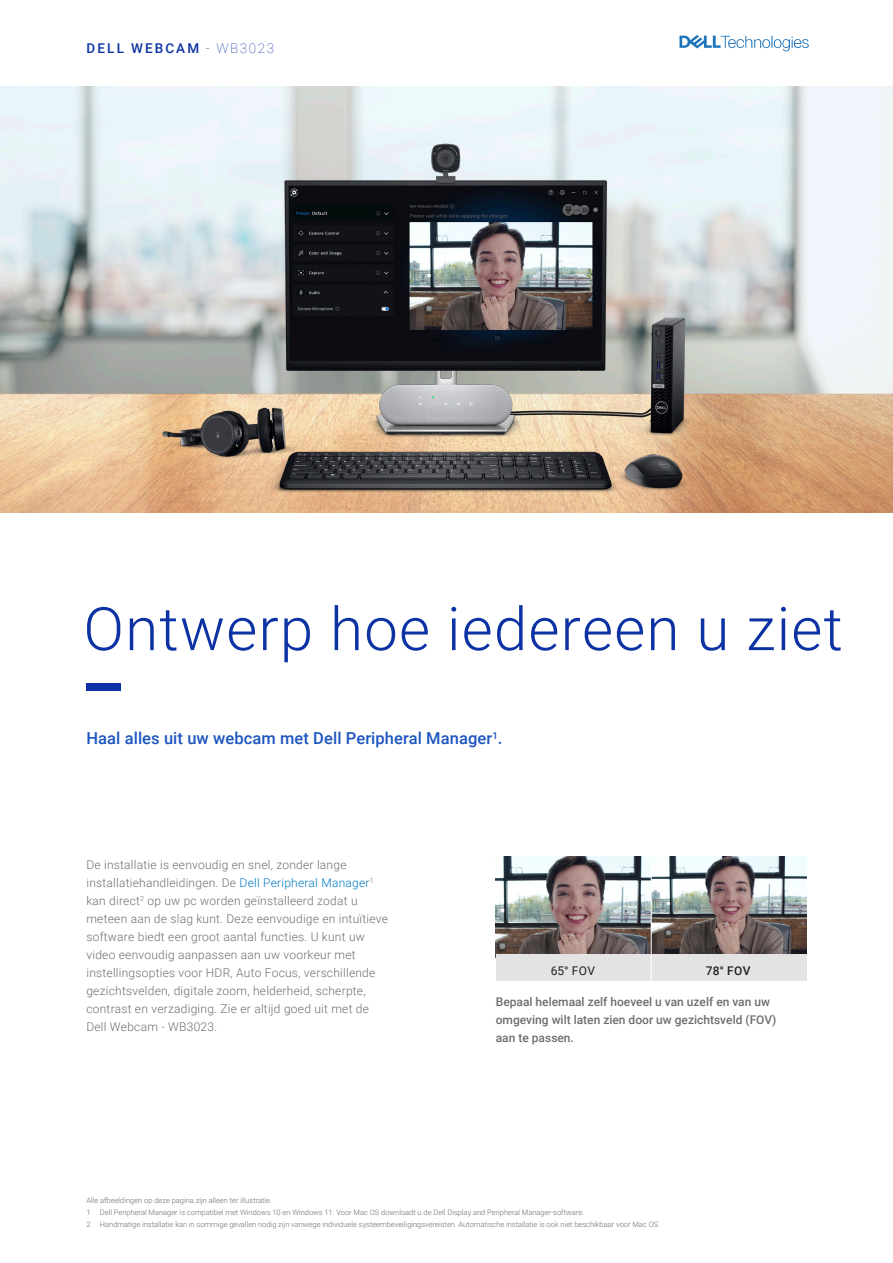
<style>
.page{position:relative;width:893px;height:1263px;background:#fff}
.page>*{position:absolute;margin:0;border:0;box-sizing:border-box;transform-origin:0 0}
.t1{font:300 60px "Roboto";letter-spacing:.02em;color:#0c32a4}
.t2{font:500 16.5px "Roboto";letter-spacing:.005em;color:#1d56c0}
.t3{font:500 13.5px "Roboto";letter-spacing:.155em;color:#0c32a4}
.t4{font:300 12px/18px "Roboto";letter-spacing:.02em;color:#6e6e6e}
.t5{font:500 12px/18px "Roboto";color:#6e6e6e}
.Label{font:12px "Roboto";color:#231f20}
.Label-2{font:500 12px "Roboto";color:#231f20}
.t6{font:300 7.5px "Roboto";color:#6e6e6e}
.s1{font-weight:100}
.s2{color:#007bc2}
</style>
<div class="page">
<img style="left:496px;top:856px;width:311px;height:99px">
<div style="left:496px;top:955px;width:155px;height:26px;background:#e3e3e3"></div>
<div style="left:651px;top:955px;width:156px;height:26px;background:#e3e3e3"></div>
<hr style="left:651px;top:856px;width:1px;height:125px;background:#fff">
<img style="left:0;top:86px;width:893px;height:427px">
<img style="left:109px;top:86px;width:675px;height:422px">
<svg style="left:679px;top:35px;width:130px;height:16px"></svg>
<div style="left:86px;top:683px;width:35px;height:8px;background:#0c32a4"></div>
<p class="t3" style="left:87px;top:39px;width:189px">DELL WEBCAM <span class="s1">- WB3023</span></p>
<p class="t1" style="left:83px;top:587px;width:761px">Ontwerp hoe iedereen u ziet</p>
<p class="t2" style="left:86px;top:727px;width:418px">Haal alles uit uw webcam met Dell Peripheral Manager<sup>1</sup>.</p>
<p class="t4" style="left:86px;top:855px;width:303px">De installatie is eenvoudig en snel, zonder lange installatiehandleidingen. De <span class="s2">Dell Peripheral Manager</span><sup>1 </sup>kan direct<sup>2</sup> op uw pc worden geïnstalleerd zodat u meteen aan de slag kunt. Deze eenvoudige en intuïtieve software biedt een groot aantal functies. U kunt uw video eenvoudig aanpassen aan uw voorkeur met instellingsopties voor HDR, Auto Focus, verschillende gezichtsvelden, digitale zoom, helderheid, scherpte, contrast en verzadiging. Zie er altijd goed uit met de Dell Webcam - WB3023.</p>
<p class="Label" style="left:551px;top:962px;width:46px">65° FOV</p>
<p class="Label-2" style="left:706px;top:962px;width:46px">78° FOV</p>
<p class="t5" style="left:496px;top:992px;width:282px">Bepaal helemaal zelf hoeveel u van uzelf en van uw omgeving wilt laten zien door uw gezichtsveld (FOV) aan te passen.</p>
<p class="t6" style="left:86px;top:1195px;width:187px">Alle afbeeldingen op deze pagina zijn alleen ter illustratie.</p>
<p class="t6" style="left:86px;top:1207px;width:499px">1 Dell Peripheral Manager is compatibel met Windows 10 en Windows 11. Voor Mac OS downloadt u de Dell Display and Peripheral Manager-software.</p>
<p class="t6" style="left:86px;top:1219px;width:575px">2 Handmatige installatie kan in sommige gevallen nodig zijn vanwege individuele systeembeveiligingsvereisten. Automatische installatie is ook niet beschikbaar voor Mac OS.</p>
</div>
